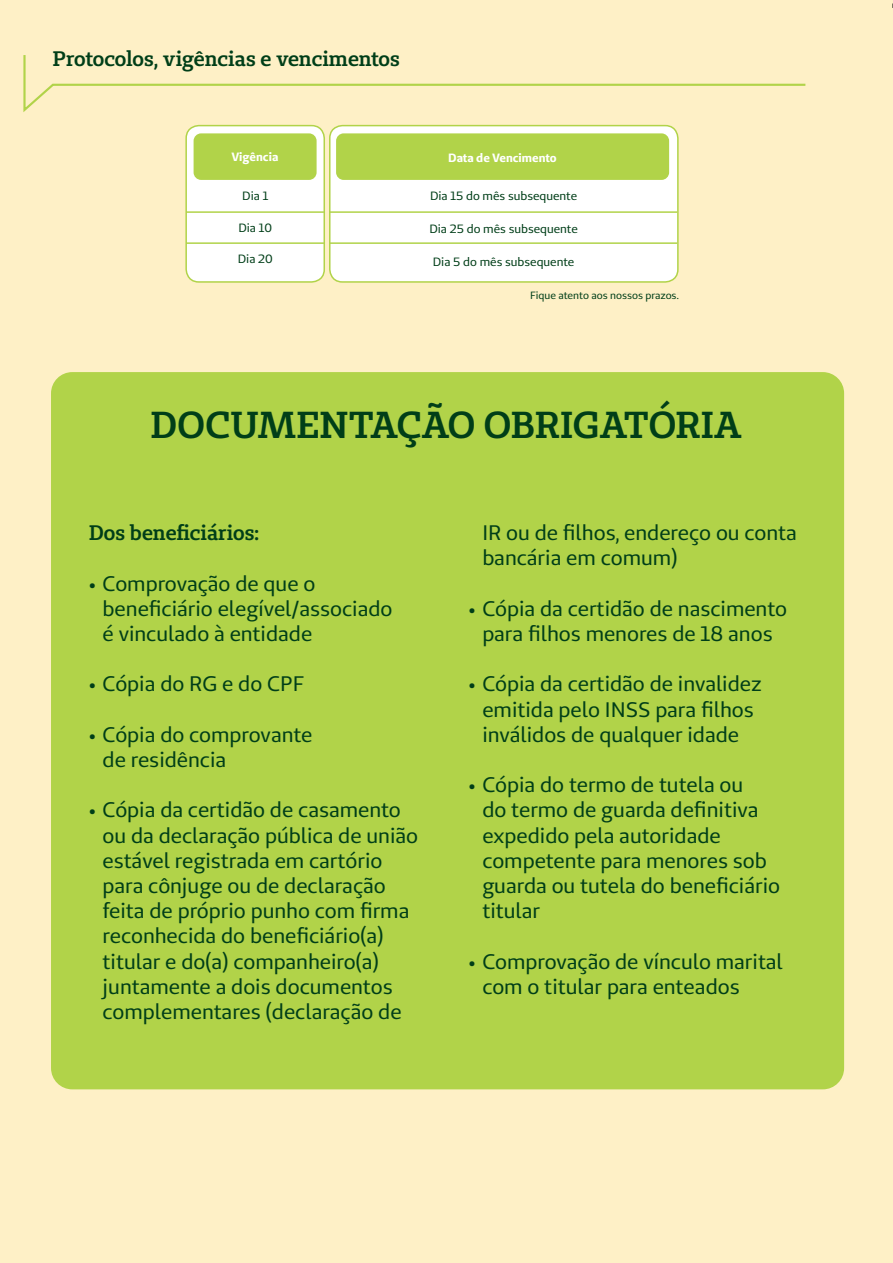
<style>
.page{position:relative;width:893px;height:1263px;background:#fef0c6}
.page>*{position:absolute;margin:0;border:0;box-sizing:border-box;transform-origin:0 0}
.t1{font:600 37.5px "Unimed Slab";color:#003e18}
.t2{font:21px/25.2px "Unimed Sans";color:#003e18}
.t3{font:600 21px "Unimed Slab";letter-spacing:-.005em;color:#003e18}
.t4{font:12px "Unimed Sans";color:#003e18}
.t5{font:700 12px "Unimed Sans";color:#fff}
.t6{font:10.5px "Unimed Sans";color:#003e18}
</style>
<div class="page">
<div style="left:51px;top:372px;width:793px;height:717px;background:#b1d349;border-radius:21px"></div>
<svg style="left:23px;top:55px;width:783px;height:57px"></svg>
<div style="left:330px;top:126px;width:348px;height:156px;background:#fff;border-radius:13px"></div>
<div style="left:329px;top:125px;width:350px;height:158px;border:2px solid #b1d349;border-radius:13px"></div>
<div style="left:186px;top:126px;width:138px;height:156px;background:#fff;border-radius:13px"></div>
<div style="left:185px;top:125px;width:140px;height:158px;border:2px solid #b1d349;border-radius:13px"></div>
<div style="left:194px;top:133px;width:123px;height:47px;background:#b1d349;border-radius:8px"></div>
<div style="left:336px;top:133px;width:333px;height:47px;background:#b1d349;border-radius:8px"></div>
<hr style="left:186px;top:211px;width:138px;height:2px;background:#b1d349">
<hr style="left:186px;top:242px;width:138px;height:2px;background:#b1d349">
<hr style="left:330px;top:211px;width:347px;height:2px;background:#b1d349">
<hr style="left:330px;top:242px;width:347px;height:2px;background:#b1d349">
<p class="t3" style="left:53px;top:45px;width:349px">Protocolos, vigências e vencimentos</p>
<p class="t5" style="left:231px;top:149px;width:48px">Vigência</p>
<p class="t5" style="left:448px;top:149px;width:110px">Data de Vencimento</p>
<p class="t4" style="left:242px;top:188px;width:28px">Dia 1</p>
<p class="t4" style="left:238px;top:220px;width:35px">Dia 10</p>
<p class="t4" style="left:238px;top:251px;width:36px">Dia 20</p>
<p class="t4" style="left:430px;top:188px;width:149px">Dia 15 do mês subsequente</p>
<p class="t4" style="left:429px;top:221px;width:150px">Dia 25 do mês subsequente</p>
<p class="t4" style="left:433px;top:254px;width:143px">Dia 5 do mês subsequente</p>
<p class="t6" style="left:530px;top:289px;width:150px">Fique atento aos nossos prazos.</p>
<h1 class="t1" style="left:151px;top:401px;width:593px">DOCUMENTAÇÃO OBRIGATÓRIA</h1>
<p class="t3" style="left:89px;top:519px;width:172px">Dos beneficiários:</p>
<p class="t2" style="left:103px;top:570px;width:291px;text-indent:-14px">• Comprovação de que o beneficiário elegível/associado é vinculado à entidade</p>
<p class="t2" style="left:89px;top:671px;width:217px">• Cópia do RG e do CPF</p>
<p class="t2" style="left:103px;top:721px;width:211px;text-indent:-14px">• Cópia do comprovante de residência</p>
<p class="t2" style="left:103px;top:797px;width:317px;text-indent:-14px">• Cópia da certidão de casamento ou da declaração pública de união estável registrada em cartório para cônjuge ou de declaração feita de próprio punho com firma reconhecida do beneficiário(a) titular e do(a) companheiro(a) juntamente a dois documentos complementares (declaração de</p>
<p class="t2" style="left:482px;top:520px;width:316px">IR ou de filhos, endereço ou conta bancária em comum)</p>
<p class="t2" style="left:469px;top:595px;width:320px;text-align:center">• Cópia da certidão de nascimento para filhos menores de 18 anos</p>
<p class="t2" style="left:469px;top:671px;width:295px;text-align:center">• Cópia da certidão de invalidez emitida pelo INSS para filhos inválidos de qualquer idade</p>
<p class="t2" style="left:482px;top:772px;width:299px;text-indent:-14px">• Cópia do termo de tutela ou<br>do termo de guarda definitiva expedido pela autoridade competente para menores sob guarda ou tutela do beneficiário titular</p>
<p class="t2" style="left:482px;top:948px;width:302px;text-indent:-14px">• Comprovação de vínculo marital com o titular para enteados</p>
</div>
